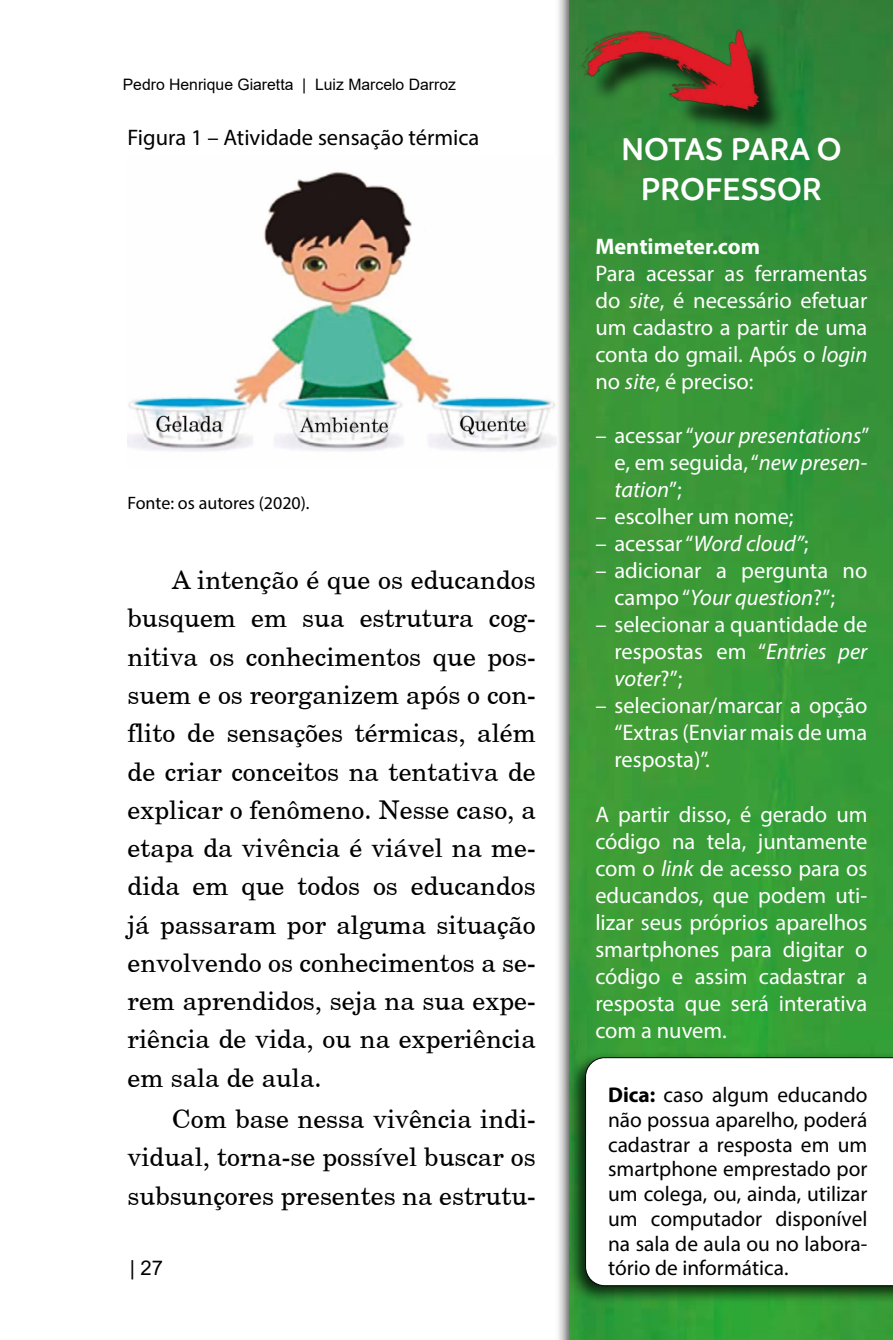
<style>
.page{position:relative;width:893px;height:1340px;background:#fff}
.page>*{position:absolute;margin:0;border:0;box-sizing:border-box;transform-origin:0 0}
.t1{font:600 33.75px/40.5px "Branding SF";color:#fff;text-align:center}
.t2{font:25.88px/38.2px "New Brunswick Plain";color:#000;text-align:justify}
.t3{font:22.5px/27px "Myriad Pro";color:#fff;text-align:justify}
.t4{font:italic 22.5px/27px "Myriad Pro";color:#fff;text-align:justify}
.t5{font:22.5px "Myriad Pro";color:#000}
.t6{font:700 22.5px "Myriad Pro";color:#fff}
.t7{font:21.38px/24.8px "Myriad Pro";color:#000;text-align:justify}
.t8{font:20.25px "Arial";color:#000}
.t9{font:18px "Myriad Pro";color:#000}
.t10{font:15.75px "Arial";color:#000}
.s1{font-style:italic}
.s2{font-style:normal}
.s3{font-weight:700}
</style>
<div class="page">
<div style="left:554px;top:0;width:339px;height:1339px;background:#000;opacity:.75"></div>
<img style="left:570px;top:0;width:323px;height:1339px">
<img style="left:128px;top:156px;width:428px;height:314px">
<img style="left:570px;top:0;width:221px;height:180px">
<div style="left:566px;top:1051px;width:327px;height:253px;background:#000;opacity:.75"></div>
<svg style="left:585px;top:1057px;width:308px;height:228px"></svg>
<p class="t10" style="left:123px;top:74px;width:335px">Pedro Henrique Giaretta | Luiz Marcelo Darroz</p>
<p class="t5" style="left:128px;top:123px;width:353px">Figura 1 – Atividade sensação térmica</p>
<p class="t9" style="left:128px;top:492px;width:184px">Fonte: os autores (2020).</p>
<p class="t2" style="left:128px;top:560px;width:410px;text-indent:45px">A intenção é que os educandos busquem em sua estrutura cog&shy;nitiva os conhecimentos que pos&shy;suem e os reorganizem após o con&shy;flito de sensações térmicas, além de criar conceitos na tentativa de explicar o fenômeno. Nesse caso, a etapa da vivência é viável na me&shy;dida em que todos os educandos já passaram por alguma situação envolvendo os conhecimentos a se&shy;rem aprendidos, seja na sua expe&shy;riência de vida, ou na experiência em sala de aula.</p>
<p class="t2" style="left:128px;top:1099px;width:410px;text-indent:45px">Com base nessa vivência indi&shy;vidual, torna-se possível buscar os subsunçores presentes na estrutu-</p>
<p class="t8" style="left:130px;top:1253px;width:35px">| 27</p>
<h1 class="t1" style="left:621px;top:128px;width:222px">NOTAS PARA O<br>PROFESSOR</h1>
<p class="t6" style="left:595px;top:232px;width:166px">Mentimeter.com</p>
<p class="t3" style="left:595px;top:260px;width:274px">Para acessar as ferramentas do <span class="s1">site</span>, é necessário efetuar um cadastro a partir de uma conta do gmail. Após o <span class="s1">login </span>no <span class="s1">site</span>, é preciso:</p>
<p class="t4" style="left:614px;top:422px;width:256px;text-indent:-19px"><span class="s2">– acessar “</span>your presentations<span class="s2">” e, em seguida, “</span>new presen&shy;tation<span class="s2">”;</span></p>
<p class="t3" style="left:595px;top:503px;width:200px">– escolher um nome;</p>
<p class="t3" style="left:595px;top:530px;width:215px">– acessar “<span class="s1">Word cloud”</span>;</p>
<p class="t3" style="left:595px;top:557px;width:274px;text-align:center">– adicionar a pergunta no campo “<span class="s1">Your question</span>?”;</p>
<p class="t3" style="left:614px;top:611px;width:254px;text-indent:-19px">– selecionar a quantidade de respostas em “<span class="s1">Entries per voter</span>?”;</p>
<p class="t3" style="left:614px;top:692px;width:255px;text-indent:-19px">– selecionar/marcar a opção “Extras (Enviar mais de uma resposta)”.</p>
<p class="t3" style="left:595px;top:800px;width:274px">A partir disso, é gerado um código na tela, juntamente com o <span class="s1">link</span> de acesso para os educandos, que podem uti&shy;lizar seus próprios aparelhos smartphones para digitar o código e assim cadastrar a resposta que será interativa com a nuvem.</p>
<p class="t7" style="left:608px;top:1082px;width:261px"><span class="s3">Dica:</span> caso algum educando não possua aparelho, poderá cadastrar a resposta em um smartphone emprestado por um colega, ou, ainda, utilizar um computador disponível na sala de aula ou no labora&shy;tório de informática.</p>
</div>
